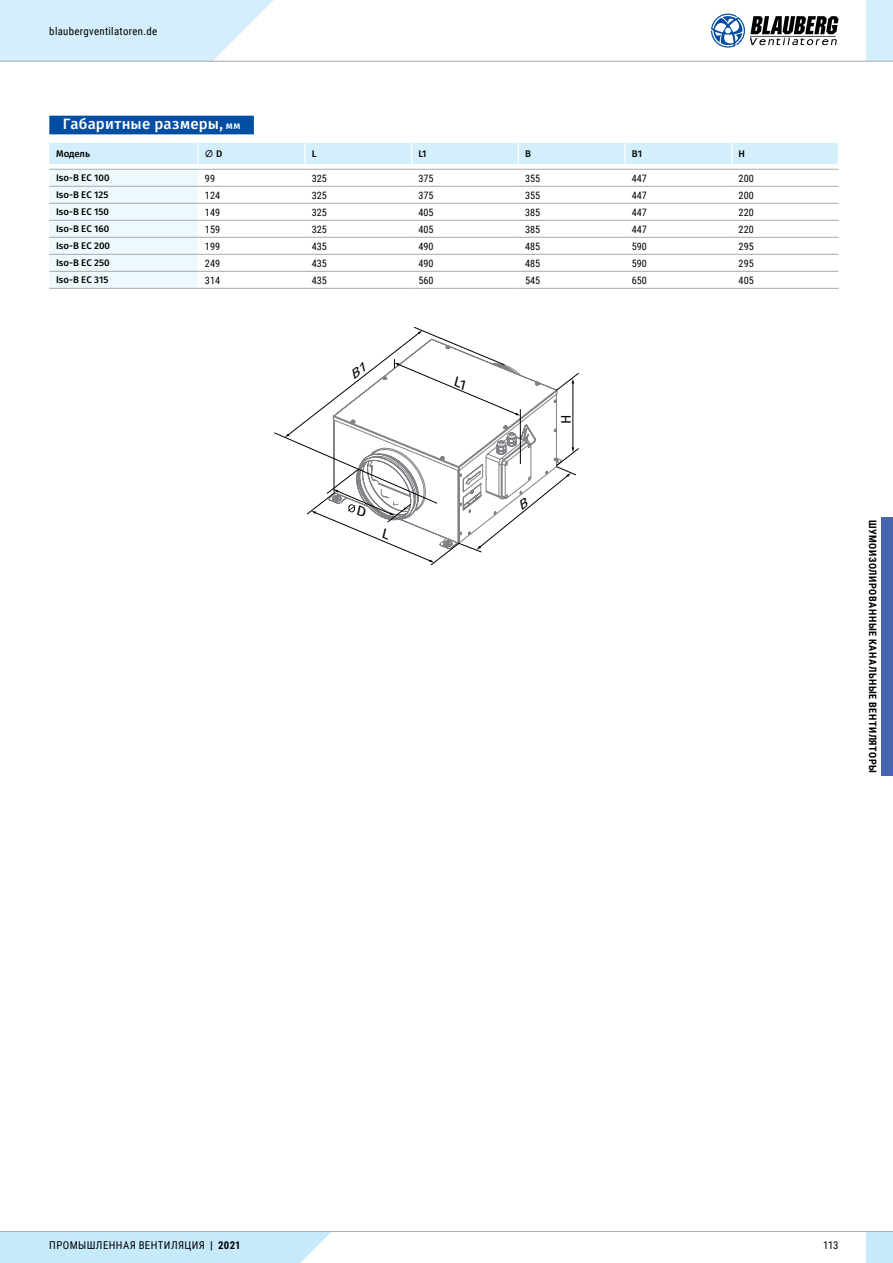
<style>
.page{position:relative;width:893px;height:1263px;background:#fff}
.page>*{position:absolute;margin:0;border:0;box-sizing:border-box;transform-origin:0 0}
.t1{font:500 15px "Fira Sans";letter-spacing:.015em;color:#fff}
.t2{font:13.95px "Fira Sans";color:#000}
.t3{font:10.8px "Roboto Condensed";letter-spacing:.035em;color:#000}
.t4{font:10.2px "Roboto Condensed";color:#000}
.t5{font:700 10.2px "Roboto Condensed";letter-spacing:.055em;color:#000}
.t6{font:500 9.6px "Fira Sans";color:#000}
.s1{font-size:10.5px}
.s2{font-weight:700}
</style>
<div class="page">
<div style="left:881px;top:517px;width:12px;height:259px;background:#4665af"></div>
<div style="left:49px;top:116px;width:205px;height:18px;background:#034ea2"></div>
<hr style="left:198px;top:288px;width:107px;height:1px;background:#a7a9ac">
<hr style="left:305px;top:288px;width:107px;height:1px;background:#a7a9ac">
<hr style="left:412px;top:288px;width:106px;height:1px;background:#a7a9ac">
<hr style="left:518px;top:288px;width:107px;height:1px;background:#a7a9ac">
<hr style="left:625px;top:288px;width:107px;height:1px;background:#a7a9ac">
<hr style="left:732px;top:288px;width:106px;height:1px;background:#a7a9ac">
<hr style="left:49px;top:288px;width:149px;height:1px;background:#a7a9ac">
<svg style="left:49px;top:143px;width:790px;height:145px"></svg>
<hr style="left:49px;top:169px;width:149px;height:1px;background:#a7a9ac">
<hr style="left:198px;top:169px;width:107px;height:1px;background:#a7a9ac">
<hr style="left:305px;top:169px;width:107px;height:1px;background:#a7a9ac">
<hr style="left:412px;top:169px;width:106px;height:1px;background:#a7a9ac">
<hr style="left:518px;top:169px;width:107px;height:1px;background:#a7a9ac">
<hr style="left:625px;top:169px;width:107px;height:1px;background:#a7a9ac">
<hr style="left:732px;top:169px;width:106px;height:1px;background:#a7a9ac">
<div style="left:866px;top:1231px;width:27px;height:32px;background:#c6eafb"></div>
<div style="left:0;top:1232px;width:331px;height:31px;background:#c6eafb"></div>
<hr style="left:0;top:1231px;width:893px;height:1px;background:#a7a9ac">
<div style="left:866px;top:0;width:27px;height:61px;background:#d3effc"></div>
<svg style="left:0;top:0;width:295px;height:61px"></svg>
<hr style="left:0;top:61px;width:893px;height:1px;background:#a7a9ac">
<svg style="left:711px;top:14px;width:127px;height:34px"></svg>
<svg style="left:274px;top:327px;width:302px;height:226px"></svg>
<p class="t3" style="left:49px;top:23px;width:109px">blaubergventilatoren.de</p>
<h1 class="t1" style="left:63px;top:114px;width:179px">Габаритные размеры, <span class="s1">мм</span></h1>
<p class="t6" style="left:56px;top:147px;width:36px">Модель</p>
<p class="t6" style="left:205px;top:147px;width:19px">∅ D</p>
<p class="t6" style="left:312px;top:147px;width:6px">L</p>
<p class="t6" style="left:418px;top:147px;width:10px">L1</p>
<p class="t6" style="left:525px;top:147px;width:7px">B</p>
<p class="t6" style="left:632px;top:147px;width:12px">B1</p>
<p class="t6" style="left:739px;top:147px;width:8px">H</p>
<p class="t6" style="left:56px;top:171px;width:55px">Iso-B EC 100</p>
<p class="t4" style="left:205px;top:171px;width:12px">99</p>
<p class="t4" style="left:312px;top:171px;width:17px">325</p>
<p class="t4" style="left:418px;top:171px;width:17px">375</p>
<p class="t4" style="left:525px;top:171px;width:17px">355</p>
<p class="t4" style="left:632px;top:171px;width:17px">447</p>
<p class="t4" style="left:739px;top:171px;width:17px">200</p>
<p class="t6" style="left:56px;top:188px;width:54px">Iso-B EC 125</p>
<p class="t4" style="left:205px;top:188px;width:17px">124</p>
<p class="t4" style="left:312px;top:188px;width:17px">325</p>
<p class="t4" style="left:418px;top:188px;width:17px">375</p>
<p class="t4" style="left:525px;top:188px;width:17px">355</p>
<p class="t4" style="left:632px;top:188px;width:17px">447</p>
<p class="t4" style="left:739px;top:188px;width:17px">200</p>
<p class="t6" style="left:56px;top:205px;width:54px">Iso-B EC 150</p>
<p class="t4" style="left:205px;top:205px;width:17px">149</p>
<p class="t4" style="left:312px;top:205px;width:17px">325</p>
<p class="t4" style="left:418px;top:205px;width:17px">405</p>
<p class="t4" style="left:525px;top:205px;width:17px">385</p>
<p class="t4" style="left:632px;top:205px;width:17px">447</p>
<p class="t4" style="left:739px;top:205px;width:17px">220</p>
<p class="t6" style="left:56px;top:222px;width:55px">Iso-B EC 160</p>
<p class="t4" style="left:205px;top:222px;width:17px">159</p>
<p class="t4" style="left:312px;top:222px;width:17px">325</p>
<p class="t4" style="left:418px;top:222px;width:17px">405</p>
<p class="t4" style="left:525px;top:222px;width:17px">385</p>
<p class="t4" style="left:632px;top:222px;width:17px">447</p>
<p class="t4" style="left:739px;top:222px;width:17px">220</p>
<p class="t6" style="left:56px;top:239px;width:55px">Iso-B EC 200</p>
<p class="t4" style="left:205px;top:239px;width:17px">199</p>
<p class="t4" style="left:312px;top:239px;width:17px">435</p>
<p class="t4" style="left:418px;top:239px;width:17px">490</p>
<p class="t4" style="left:525px;top:239px;width:17px">485</p>
<p class="t4" style="left:632px;top:239px;width:17px">590</p>
<p class="t4" style="left:739px;top:239px;width:17px">295</p>
<p class="t6" style="left:56px;top:256px;width:55px">Iso-B EC 250</p>
<p class="t4" style="left:205px;top:256px;width:17px">249</p>
<p class="t4" style="left:312px;top:256px;width:17px">435</p>
<p class="t4" style="left:418px;top:256px;width:17px">490</p>
<p class="t4" style="left:525px;top:256px;width:17px">485</p>
<p class="t4" style="left:632px;top:256px;width:17px">590</p>
<p class="t4" style="left:739px;top:256px;width:17px">295</p>
<p class="t6" style="left:56px;top:273px;width:54px">Iso-B EC 315</p>
<p class="t4" style="left:205px;top:273px;width:17px">314</p>
<p class="t4" style="left:312px;top:273px;width:17px">435</p>
<p class="t4" style="left:418px;top:273px;width:17px">560</p>
<p class="t4" style="left:525px;top:273px;width:17px">545</p>
<p class="t4" style="left:632px;top:273px;width:17px">650</p>
<p class="t4" style="left:739px;top:273px;width:17px">405</p>
<h2 class="t2" style="left:556px;top:423px;width:11px;rotate:-90deg">H</h2>
<p class="t5" style="left:880px;top:520px;width:255px;rotate:90deg">ШУМОИЗОЛИРОВАННЫЕ КАНАЛЬНЫЕ ВЕНТИЛЯТОРЫ</p>
<p class="t3" style="left:49px;top:1238px;width:193px">ПРОМЫШЛЕННАЯ ВЕНТИЛЯЦИЯ <span class="s2">| 2021</span></p>
<p class="t3" style="left:823px;top:1238px;width:17px">113</p>
</div>
